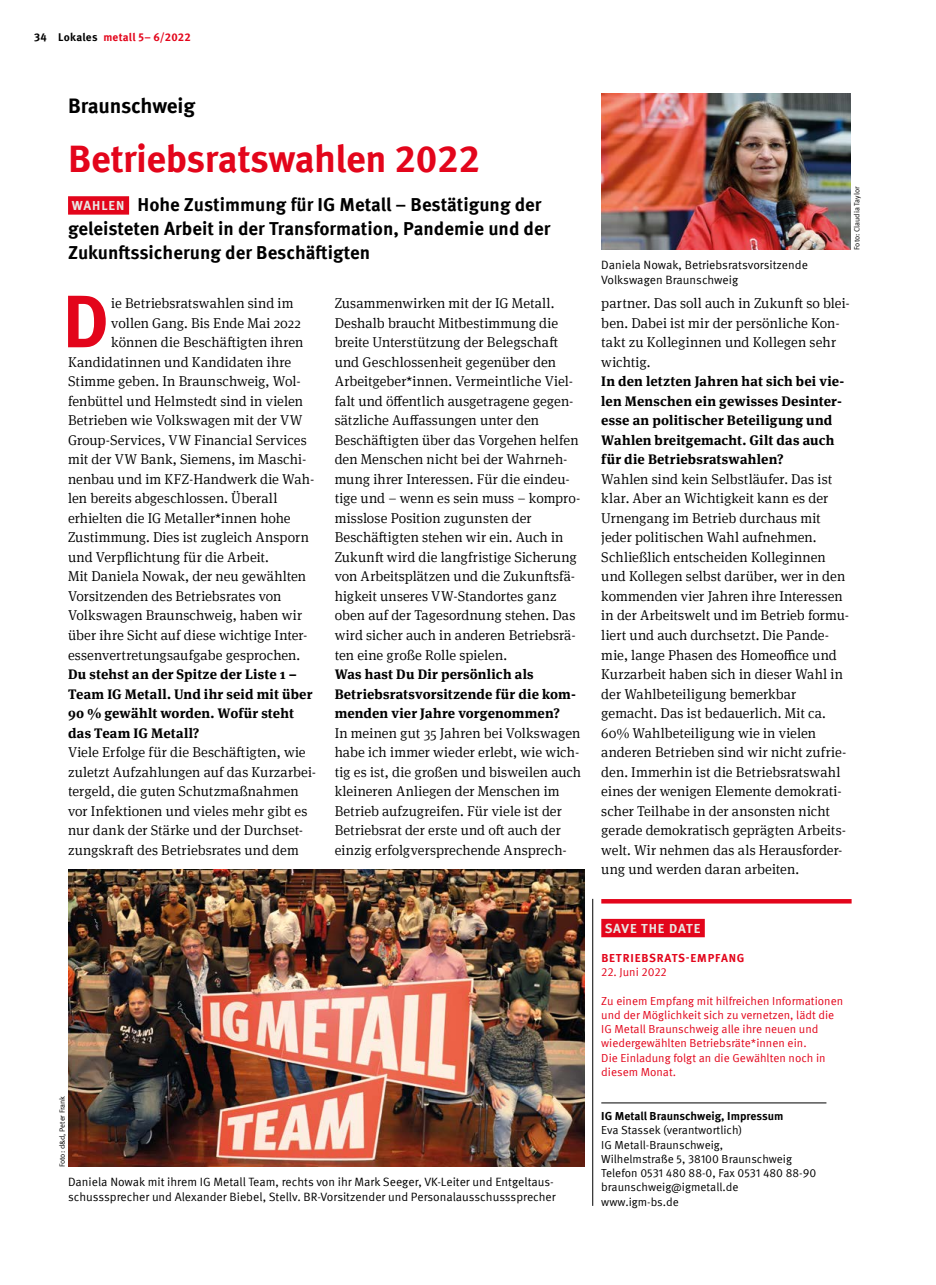
<style>
.page{position:relative;width:936px;height:1285px;background:#fff}
.page>*{position:absolute;margin:0;border:0;box-sizing:border-box;transform-origin:0 0}
._01_Aufmacher_Text_I{font:700 74.1px "Meta IGM";color:#e3051b}
._01_Aufmacher_Übersc{font:700 38.25px "Meta IGM";letter-spacing:-.01em;color:#e3051b}
.Seitenname{font:700 21px "Meta IGM";letter-spacing:-.01em;color:#000}
._01_Aufmacher_Vorspa{font:700 18.75px/24px "Meta IGM";color:#000}
._05_Interview_Antwor{font:300 14.25px/19.5px "Meta Serif IGM";color:#000}
._01_Aufmacher_Text_I-2{font:300 14.25px "Meta Serif IGM";color:#000}
._01_Aufmacher_Text_o{font:300 14.25px/19.5px "Meta Serif IGM";color:#000}
._05_Interview_Frage{font:700 13.8px/19.5px "Meta Serif IGM";letter-spacing:.01em;color:#000}
._04_Termine_Spitzmar{font:700 13.2px "Meta IGM";letter-spacing:.065em;color:#e9e8e4}
.Bildunterschrift{font:12px/15px "Meta IGM";color:#000}
._04_Termine_Text{font:11.7px/14.2px "Meta IGM";color:#e3051b}
._07_Impressum_Text{font:11.7px/14.2px "Meta IGM";color:#000}
._07_Impressum_GS-Nam{font:700 11.7px "Meta IGM";color:#000}
._04_Termine_Thema{font:700 11.7px "Meta IGM";letter-spacing:.07em;color:#e3051b}
.t1{font:700 11.25px "Meta IGM";letter-spacing:.02em;color:#e3051b}
.t2{font:7.5px "Meta IGM";color:#000}
.s1{color:#000}
.s2{font-size:13.2px;color:#e9e8e4}
</style>
<div class="page">
<hr style="left:601px;top:1102px;width:225px;height:1px;background:#000">
<div style="left:68px;top:196px;width:61px;height:18px;background:#e3051b"></div>
<div style="left:601px;top:898px;width:250px;height:5px;background:#e3051b"></div>
<div style="left:601px;top:918px;width:103px;height:19px;background:#e3051b"></div>
<img style="left:601px;top:94px;width:249px;height:156px">
<img style="left:68px;top:869px;width:516px;height:297px">
<hr style="left:592px;top:898px;width:1px;height:307px;background:#000">
<p class="t1" style="left:34px;top:28px;width:158px"><span class="s1">34 Lokales</span> metall 5– 6/2022</p>
<p class="Seitenname" style="left:68px;top:89px;width:129px">Braunschweig</p>
<p class="_01_Aufmacher_Übersc" style="left:68px;top:128px;width:413px">Betriebsratswahlen 2022</p>
<p class="_01_Aufmacher_Vorspa" style="left:68px;top:191px;width:484px"><span class="s2">WAHLEN</span> Hohe Zustimmung für IG Metall – Bestätigung der geleisteten Arbeit in der Transformation, Pandemie und der<br>Zukunftssicherung der Beschäftigten</p>
<p class="_01_Aufmacher_Text_I" style="left:62px;top:263px;width:48px">D</p>
<p class="_01_Aufmacher_Text_I-2" style="left:111px;top:293px;width:184px">ie Betriebsratswahlen sind im</p>
<p class="_05_Interview_Antwor" style="left:334px;top:293px;width:247px">Zusammenwirken mit der IG Metall.<br>Deshalb braucht Mitbestimmung die breite Unterstützung der Belegschaft und Geschlossenheit gegenüber den Arbeitgeber*innen. Vermeintliche Viel&shy;falt und öffentlich ausgetragene gegen&shy;sätzliche Auffassungen unter den Beschäftigten über das Vorgehen helfen den Menschen nicht bei der Wahrneh&shy;mung ihrer Interessen. Für die eindeu&shy;tige und – wenn es sein muss – kompro&shy;misslose Position zugunsten der Beschäftigten stehen wir ein. Auch in Zukunft wird die langfristige Sicherung von Arbeitsplätzen und die Zukunftsfä&shy;higkeit unseres VW-Standortes ganz oben auf der Tagesordnung stehen. Das wird sicher auch in anderen Betriebsrä&shy;ten eine große Rolle spielen.</p>
<p class="_05_Interview_Frage" style="left:334px;top:663px;width:243px">Was hast Du Dir persönlich als<br>Betriebsratsvorsitzende für die kom&shy;menden vier Jahre vorgenommen?</p>
<p class="_05_Interview_Antwor" style="left:334px;top:722px;width:248px">In meinen gut 35 Jahren bei Volkswagen habe ich immer wieder erlebt, wie wich&shy;tig es ist, die großen und bisweilen auch kleineren Anliegen der Menschen im Betrieb aufzugreifen. Für viele ist der Betriebsrat der erste und oft auch der einzig erfolgversprechende Ansprech-</p>
<p class="_01_Aufmacher_Text_I-2" style="left:111px;top:312px;width:191px">vollen Gang. Bis Ende Mai 2022</p>
<p class="_01_Aufmacher_Text_I-2" style="left:111px;top:332px;width:194px">können die Beschäftigten ihren</p>
<p class="_01_Aufmacher_Text_I-2" style="left:68px;top:351px;width:225px">Kandidatinnen und Kandidaten ihre</p>
<p class="_01_Aufmacher_Text_I-2" style="left:68px;top:371px;width:234px">Stimme geben. In Braunschweig, Wol-</p>
<p class="_01_Aufmacher_Text_I-2" style="left:68px;top:390px;width:236px">fenbüttel und Helmstedt sind in vielen</p>
<p class="_01_Aufmacher_Text_I-2" style="left:68px;top:410px;width:236px">Betrieben wie Volkswagen mit der VW</p>
<p class="_01_Aufmacher_Text_I-2" style="left:68px;top:429px;width:240px">Group-Services, VW Financial Services</p>
<p class="_01_Aufmacher_Text_I-2" style="left:68px;top:449px;width:240px">mit der VW Bank, Siemens, im Maschi-</p>
<p class="_01_Aufmacher_Text_I-2" style="left:68px;top:468px;width:248px">nenbau und im KFZ-Handwerk die Wah-</p>
<p class="_01_Aufmacher_Text_I-2" style="left:68px;top:488px;width:211px">len bereits abgeschlossen. Überall</p>
<p class="_01_Aufmacher_Text_I-2" style="left:68px;top:507px;width:224px">erhielten die IG Metaller*innen hohe</p>
<p class="_01_Aufmacher_Text_I-2" style="left:68px;top:527px;width:242px">Zustimmung. Dies ist zugleich Ansporn</p>
<p class="_01_Aufmacher_Text_I-2" style="left:68px;top:546px;width:202px">und Verpflichtung für die Arbeit.</p>
<p class="_01_Aufmacher_Text_o" style="left:68px;top:566px;width:241px">Mit Daniela Nowak, der neu gewählten Vorsitzenden des Betriebsrates von Volkswagen Braunschweig, haben wir über ihre Sicht auf diese wichtige Inter&shy;essenvertretungsaufgabe gesprochen.</p>
<p class="_05_Interview_Frage" style="left:68px;top:663px;width:246px">Du stehst an der Spitze der Liste 1 –<br>Team IG Metall. Und ihr seid mit über<br>90 % gewählt worden. Wofür steht das Team IG Metall?</p>
<p class="_05_Interview_Antwor" style="left:68px;top:741px;width:250px">Viele Erfolge für die Beschäftigten, wie zuletzt Aufzahlungen auf das Kurzarbei&shy;tergeld, die guten Schutzmaßnahmen vor Infektionen und vieles mehr gibt es nur dank der Stärke und der Durchset&shy;zungskraft des Betriebsrates und dem</p>
<p class="t2" style="left:57px;top:1166px;width:73px;rotate:-90deg">Foto: d&amp;d, Peter Frank</p>
<p class="Bildunterschrift" style="left:68px;top:1173px;width:489px">Daniela Nowak mit ihrem IG Metall Team, rechts von ihr Mark Seeger, VK-Leiter und Entgeltaus&shy;schusssprecher und Alexander Biebel, Stellv. BR-Vorsitzender und Personalausschusssprecher</p>
<p class="Bildunterschrift" style="left:601px;top:257px;width:208px">Daniela Nowak, Betriebsratsvorsitzende<br>Volkswagen Braunschweig</p>
<p class="t2" style="left:851px;top:250px;width:64px;rotate:-90deg">Foto: Claudia Taylor</p>
<p class="_05_Interview_Antwor" style="left:601px;top:293px;width:250px">partner. Das soll auch in Zukunft so blei&shy;ben. Dabei ist mir der persönliche Kon&shy;takt zu Kolleginnen und Kollegen sehr wichtig.</p>
<p class="_05_Interview_Frage" style="left:601px;top:370px;width:244px">In den letzten Jahren hat sich bei vie&shy;len Menschen ein gewisses Desinter&shy;esse an politischer Beteiligung und Wahlen breitgemacht. Gilt das auch für die Betriebsratswahlen?</p>
<p class="_05_Interview_Antwor" style="left:601px;top:468px;width:249px">Wahlen sind kein Selbstläufer. Das ist klar. Aber an Wichtigkeit kann es der Urnengang im Betrieb durchaus mit jeder politischen Wahl aufnehmen.<br>Schließlich entscheiden Kolleginnen und Kollegen selbst darüber, wer in den kommenden vier Jahren ihre Interessen in der Arbeitswelt und im Betrieb formu&shy;liert und auch durchsetzt. Die Pande&shy;mie, lange Phasen des Homeoffice und Kurzarbeit haben sich in dieser Wahl in der Wahlbeteiligung bemerkbar gemacht. Das ist bedauerlich. Mit ca.<br>60% Wahlbeteiligung wie in vielen anderen Betrieben sind wir nicht zufrie&shy;den. Immerhin ist die Betriebsratswahl eines der wenigen Elemente demokrati&shy;scher Teilhabe in der ansonsten nicht gerade demokratisch geprägten Arbeits&shy;welt. Wir nehmen das als Herausforder&shy;ung und werden daran arbeiten.</p>
<p class="_04_Termine_Spitzmar" style="left:604px;top:917px;width:97px">SAVE THE DATE</p>
<p class="_04_Termine_Thema" style="left:601px;top:948px;width:145px">BETRIEBSRATS-EMPFANG</p>
<p class="_04_Termine_Text" style="left:601px;top:963px;width:67px">22. Juni 2022</p>
<p class="_04_Termine_Text" style="left:601px;top:992px;width:243px">Zu einem Empfang mit hilfreichen Informationen und der Möglichkeit sich zu vernetzen, lädt die</p>
<p class="_04_Termine_Text" style="left:601px;top:1020px;width:219px">IG Metall Braunschweig alle ihre neuen und</p>
<p class="_04_Termine_Text" style="left:601px;top:1035px;width:207px">wiedergewählten Betriebsräte*innen ein.</p>
<p class="_04_Termine_Text" style="left:601px;top:1049px;width:226px">Die Einladung folgt an die Gewählten noch in diesem Monat.</p>
<p class="_07_Impressum_GS-Nam" style="left:601px;top:1106px;width:184px">IG Metall Braunschweig, Impressum</p>
<p class="_07_Impressum_Text" style="left:601px;top:1122px;width:142px">Eva Stassek (verantwortlich)</p>
<p class="_07_Impressum_Text" style="left:601px;top:1136px;width:192px">IG Metall-Braunschweig,<br>Wilhelmstraße 5, 38100 Braunschweig</p>
<p class="_07_Impressum_Text" style="left:601px;top:1164px;width:216px">Telefon 0531 480 88-0, Fax 0531 480 88-90</p>
<p class="_07_Impressum_Text" style="left:601px;top:1179px;width:139px">braunschweig@igmetall.de www.igm-bs.de</p>
</div>
